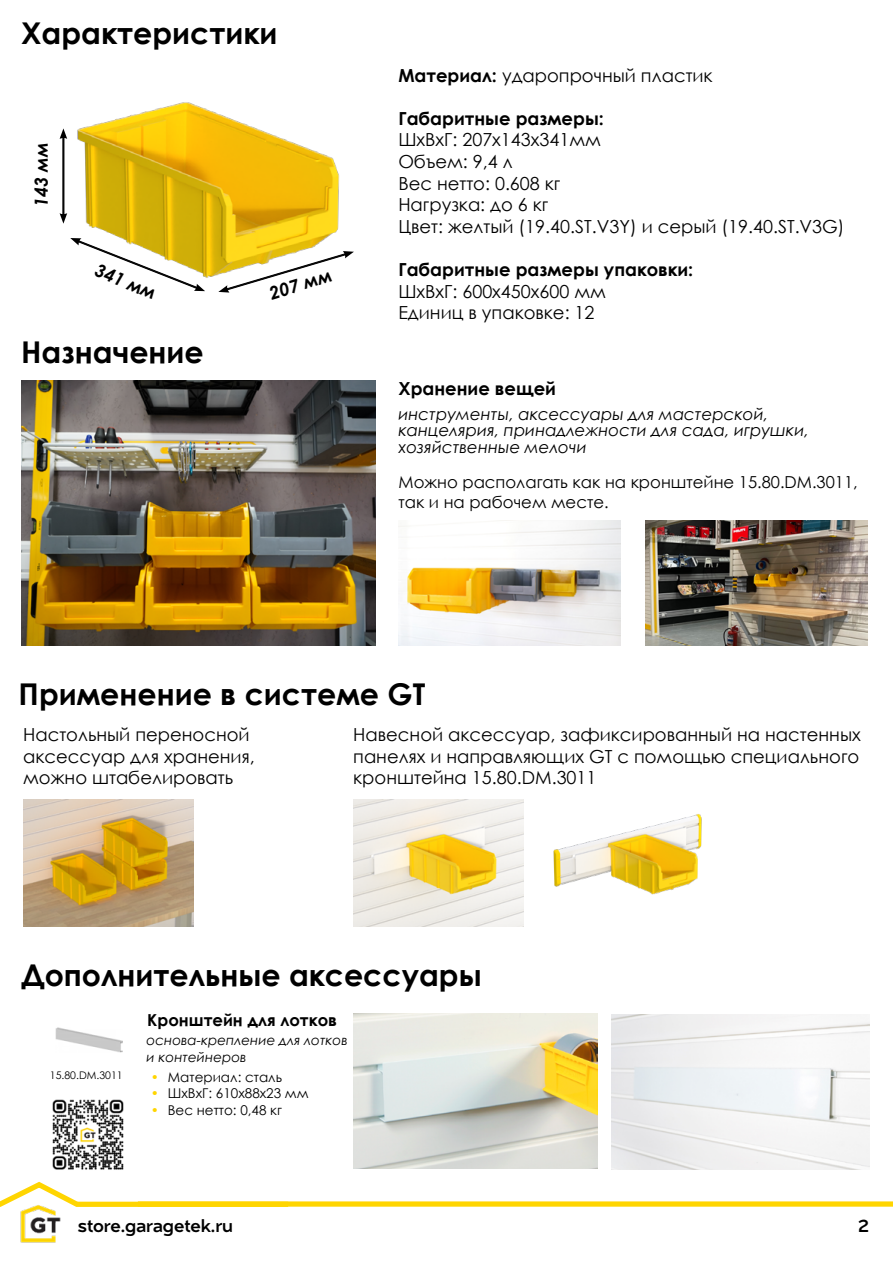
<style>
.page{position:relative;width:893px;height:1263px;background:#fff}
.page>*{position:absolute;margin:0;border:0;box-sizing:border-box;transform-origin:0 0}
.t1{font:700 30px "Century Gothic";color:#000}
.t2{font:18px/21.6px "Century Gothic";color:#000}
.t3{font:700 18px "Century Gothic";color:#000}
.t4{font:18px "Naste";color:#000}
.t5{font:italic 700 18px "Century Gothic";color:#000}
.t6{font:italic 16.5px/16.5px "Century Gothic";color:#000}
.t7{font:16.5px/19.8px "Century Gothic";color:#000}
.t8{font:700 16.5px "Century Gothic";color:#000}
.t9{font:13.5px "Century Gothic";color:#000}
.t10{font:italic 13.5px/16.2px "Century Gothic";color:#000}
.t11{font:10.5px "Century Gothic";color:#000}
.s1{font-weight:700}
.s2{font-weight:700;color:#ffd500}
</style>
<div class="page">
<svg style="left:0;top:1181px;width:893px;height:26px"></svg>
<img style="left:14px;top:1197px;width:53px;height:46px">
<img style="left:21px;top:380px;width:355px;height:265px">
<img style="left:398px;top:520px;width:223px;height:125px">
<img style="left:645px;top:521px;width:223px;height:124px">
<img style="left:553px;top:814px;width:149px;height:81px">
<img style="left:353px;top:799px;width:170px;height:128px">
<img style="left:23px;top:799px;width:170px;height:128px">
<img style="left:353px;top:1014px;width:244px;height:155px">
<img style="left:612px;top:1014px;width:257px;height:155px">
<img style="left:52px;top:1099px;width:72px;height:71px">
<img style="left:55px;top:1027px;width:67px;height:26px">
<img style="left:59px;top:102px;width:280px;height:190px">
<hr style="left:64px;top:137px;width:1px;height:78px;background:#000">
<hr style="left:63px;top:137px;width:1px;height:78px;background:#000">
<svg style="left:60px;top:128px;width:7px;height:11px"></svg>
<svg style="left:60px;top:213px;width:7px;height:11px"></svg>
<svg style="left:70px;top:238px;width:135px;height:53px"></svg>
<svg style="left:218px;top:251px;width:136px;height:42px"></svg>
<h1 class="t1" style="left:21px;top:10px;width:258px">Характеристики</h1>
<p class="t5" style="left:28px;top:207px;width:66px;rotate:-90deg">143 мм</p>
<p class="t5" style="left:101px;top:257px;width:66px;rotate:22deg">341 мм</p>
<p class="t5" style="left:266px;top:280px;width:66px;rotate:-17deg">207 мм</p>
<h1 class="t1" style="left:21px;top:329px;width:184px">Назначение</h1>
<p class="t2" style="left:398px;top:64px;width:316px"><span class="s1">Материал:</span> ударопрочный пластик</p>
<p class="t3" style="left:398px;top:105px;width:207px">Габаритные размеры:</p>
<p class="t2" style="left:398px;top:129px;width:448px">ШхВхГ: 207х143х341мм<br>Объем: 9,4 л<br>Вес нетто: 0.608 кг<br>Нагрузка: до 6 кг<br>Цвет: желтый (19.40.ST.V3Y) и серый (19.40.ST.V3G)</p>
<p class="t3" style="left:398px;top:256px;width:296px">Габаритные размеры упаковки:</p>
<p class="t2" style="left:398px;top:280px;width:209px">ШхВхГ: 600x450х600 мм<br>Единиц в упаковке: 12</p>
<p class="t3" style="left:398px;top:375px;width:159px">Хранение вещей</p>
<p class="t6" style="left:398px;top:405px;width:412px">инструменты, аксессуары для мастерской, канцелярия,️ принадлежности для сада, игрушки, хозяйственные мелочи</p>
<p class="t7" style="left:398px;top:472px;width:461px">Можно располагать как на кронштейне 15.80.DM.3011, так и на рабочем месте.</p>
<h1 class="t1" style="left:19px;top:671px;width:408px">Применение в системе GT</h1>
<p class="t2" style="left:353px;top:724px;width:509px;text-align:justify">Навесной аксессуар, зафиксированный на настенных панелях и направляющих GT с помощью специального кронштейна 15.80.DM.3011</p>
<p class="t2" style="left:23px;top:724px;width:233px">Настольный переносной аксессуар для хранения, можно штабелировать</p>
<h1 class="t1" style="left:22px;top:952px;width:462px">Дополнительные аксессуары</h1>
<p class="t8" style="left:147px;top:1008px;width:191px">Кронштейн для лотков</p>
<p class="t11" style="left:50px;top:1068px;width:74px">15.80.DM.3011</p>
<p class="t10" style="left:147px;top:1032px;width:203px">основа-крепление для лотков и контейнеров</p>
<p class="t9" style="left:151px;top:1068px;width:133px"><span class="s2">•</span> Материал: сталь</p>
<p class="t9" style="left:151px;top:1084px;width:159px"><span class="s2">•</span> ШхВхГ: 610х88х23 мм</p>
<p class="t9" style="left:151px;top:1100px;width:133px"><span class="s2">•</span> Вес нетто: 0,48 кг</p>
<p class="t4" style="left:78px;top:1212px;width:157px">store.garagetek.ru</p>
<p class="t4" style="left:858px;top:1212px;width:12px">2</p>
</div>
